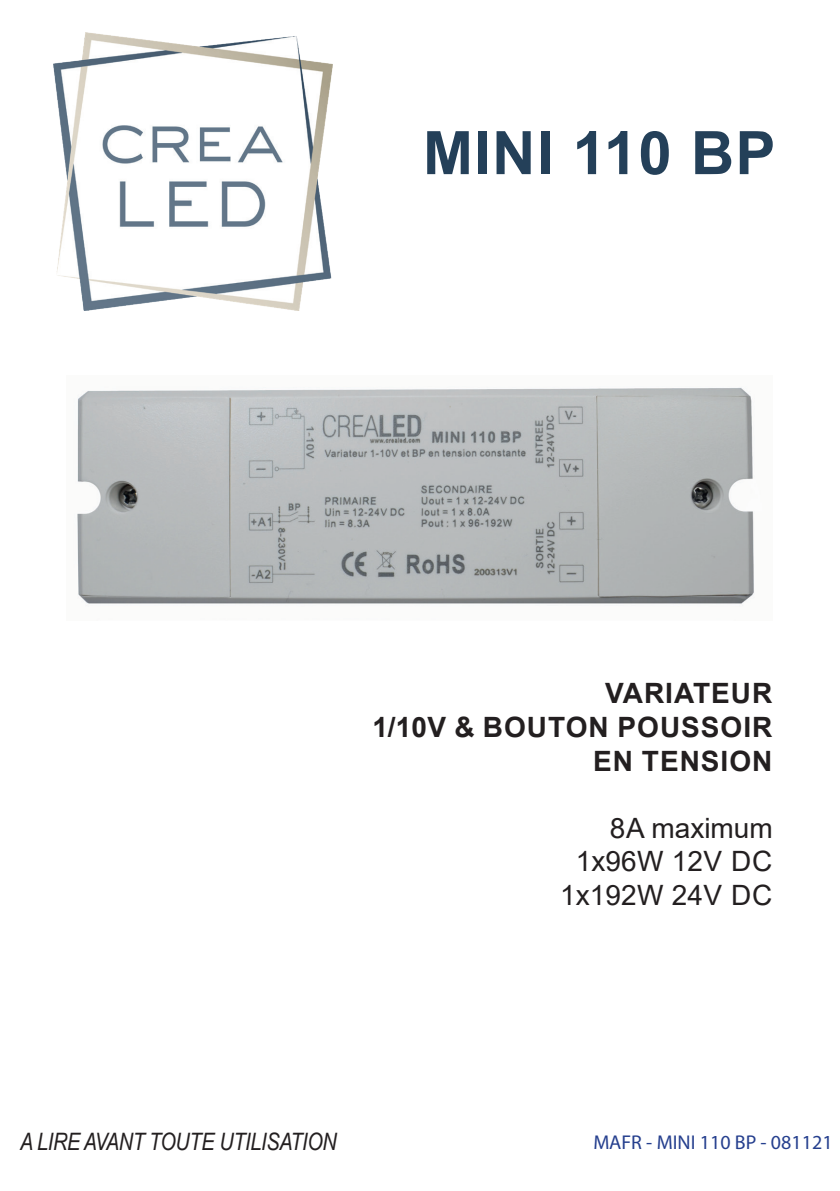
<style>
.page{position:relative;width:840px;height:1191px;background:#fff}
.page>*{position:absolute;margin:0;border:0;box-sizing:border-box;transform-origin:0 0}
.t1{font:700 60px "Arial";letter-spacing:.02em;color:#244059}
.t2{font:700 28px/33.6px "Arial";letter-spacing:.035em;color:#231f20;text-align:right}
.t3{font:28px/33.6px "Arial";color:#231f20;text-align:right}
.t4{font:italic 24px "Arial Narrow";letter-spacing:-.01em;color:#231f20}
.t5{font:20px "Myriad Pro";color:#253f8e}
</style>
<div class="page">
<img style="left:54px;top:33px;width:278px;height:277px">
<img style="left:77px;top:387px;width:677px;height:219px">
<h1 class="t1" style="left:422px;top:111px;width:354px">MINI 110 BP</h1>
<p class="t2" style="left:372px;top:677px;width:401px">VARIATEUR<br>1/10V &amp; BOUTON POUSSOIR<br>EN TENSION</p>
<p class="t3" style="left:560px;top:811px;width:214px">8A maximum<br>1x96W 12V DC<br>1x192W 24V DC</p>
<p class="t4" style="left:20px;top:1124px;width:318px">A LIRE AVANT TOUTE UTILISATION</p>
<p class="t5" style="left:593px;top:1130px;width:240px">MAFR - MINI 110 BP - 081121</p>
</div>
